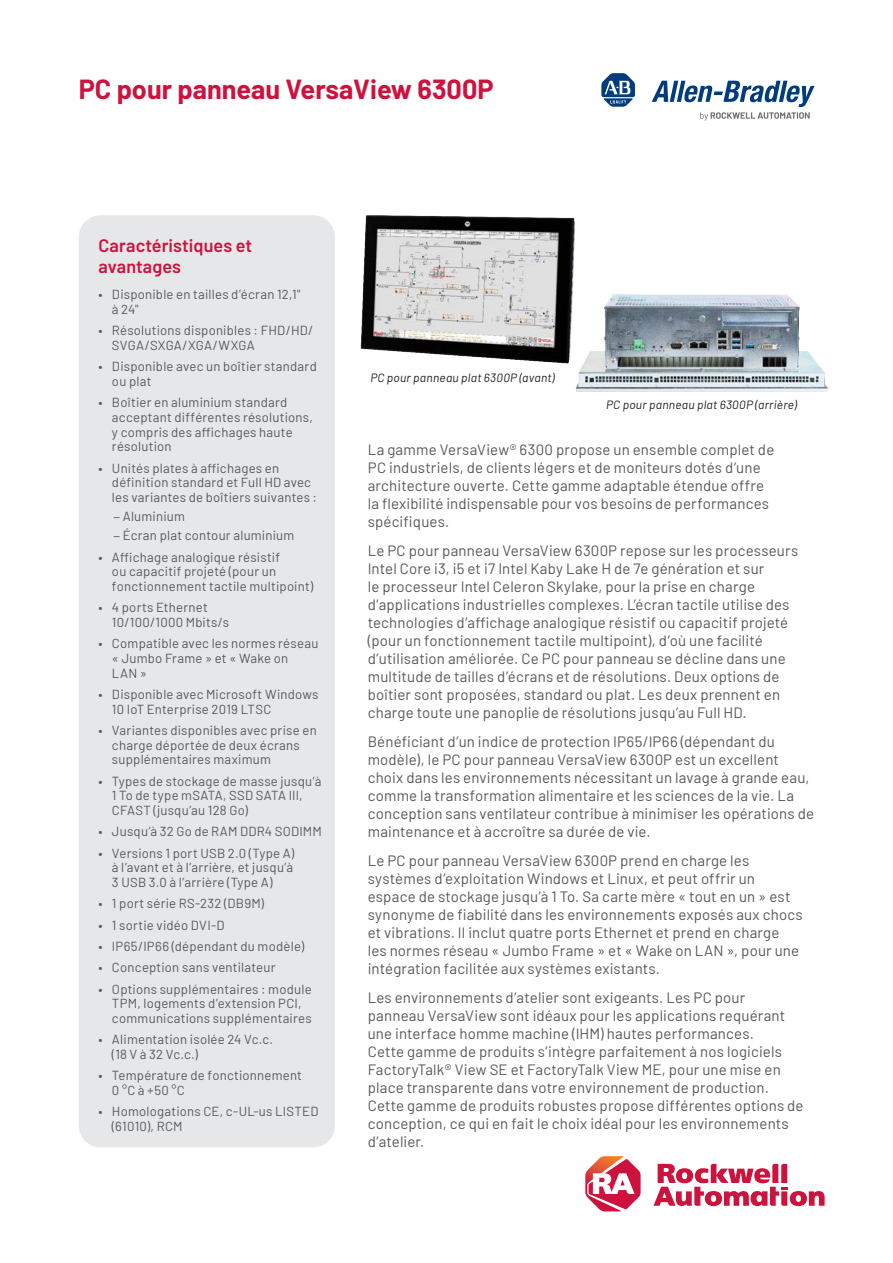
<style>
.page{position:relative;width:893px;height:1263px;background:#fff}
.page>*{position:absolute;margin:0;border:0;box-sizing:border-box;transform-origin:0 0}
.Document_Title{font:700 27px "Barlow";color:#cd123d}
.Subhead_level_1{font:600 18px/21px "Barlow";letter-spacing:.005em;color:#cd123d}
.Body_Text{font:15px/18px "Barlow";letter-spacing:.01em;color:#57585a}
.t1{font:13.2px/14.5px "Barlow";letter-spacing:.015em;color:#57585a}
.t2{font:italic 12px "Barlow";letter-spacing:.02em;color:#231f20}
.s1{font-family:"Myriad Pro"}
</style>
<div class="page">
<div style="left:79px;top:215px;width:256px;height:932px;background:#e6e7e9;border-radius:22px"></div>
<img style="left:360px;top:215px;width:215px;height:149px">
<img style="left:574px;top:290px;width:254px;height:102px">
<svg style="left:653px;top:1164px;width:172px;height:42px"></svg>
<svg style="left:585px;top:1156px;width:56px;height:55px"></svg>
<svg style="left:601px;top:73px;width:34px;height:34px"></svg>
<svg style="left:652px;top:81px;width:163px;height:39px"></svg>
<p class="Document_Title" style="left:79px;top:69px;width:416px">PC pour panneau VersaView 6300P</p>
<p class="Subhead_level_1" style="left:98px;top:234px;width:155px">Caractéristiques et avantages</p>
<p class="t1" style="left:112px;top:286px;width:190px;text-indent:-14px">• Disponible en tailles d’écran 12,1" à 24"</p>
<p class="t1" style="left:112px;top:322px;width:203px;text-indent:-14px">• Résolutions disponibles : FHD/HD/<br>SVGA/SXGA/XGA/WXGA</p>
<p class="t1" style="left:112px;top:358px;width:206px;text-indent:-14px">• Disponible avec un boîtier standard ou plat</p>
<p class="t1" style="left:112px;top:394px;width:202px;text-indent:-14px">• Boîtier en aluminium standard acceptant différentes résolutions, y compris des affichages haute résolution</p>
<p class="t1" style="left:112px;top:459px;width:207px;text-indent:-14px">• Unités plates à affichages en définition standard et Full HD avec les variantes de boîtiers suivantes :</p>
<p class="t1" style="left:113px;top:508px;width:73px"><span class="s1">–</span> Aluminium</p>
<p class="t1" style="left:113px;top:527px;width:183px"><span class="s1">–</span> Écran plat contour aluminium</p>
<p class="t1" style="left:112px;top:549px;width:203px;text-indent:-14px">• Affichage analogique résistif<br>ou capacitif projeté (pour un fonctionnement tactile multipoint)</p>
<p class="t1" style="left:112px;top:599px;width:119px;text-indent:-14px">• 4 ports Ethernet<br>10/100/1000 Mbits/s</p>
<p class="t1" style="left:112px;top:635px;width:208px;text-indent:-14px">• Compatible avec les normes réseau « Jumbo Frame » et « Wake on<br>LAN »</p>
<p class="t1" style="left:112px;top:686px;width:208px;text-indent:-14px">• Disponible avec Microsoft Windows<br>10 IoT Enterprise 2019 LTSC</p>
<p class="t1" style="left:112px;top:722px;width:206px;text-indent:-14px">• Variantes disponibles avec prise en charge déportée de deux écrans supplémentaires maximum</p>
<p class="t1" style="left:112px;top:772px;width:211px;text-indent:-14px">• Types de stockage de masse jusqu’à<br>1 To de type mSATA, SSD SATA III,<br>CFAST (jusqu’au 128 Go)</p>
<p class="t1" style="left:98px;top:823px;width:225px">• Jusqu’à 32 Go de RAM DDR4 SODIMM</p>
<p class="t1" style="left:112px;top:844px;width:184px;text-align:justify;text-indent:-14px">• Versions 1 port USB 2.0 (Type A) à l’avant et à l’arrière, et jusqu’à 3 USB 3.0 à l’arrière (Type A)</p>
<p class="t1" style="left:98px;top:895px;width:167px">• 1 port série RS-232 (DB9M)</p>
<p class="t1" style="left:98px;top:916px;width:128px">• 1 sortie vidéo DVI-D</p>
<p class="t1" style="left:98px;top:938px;width:207px">• IP65/IP66 (dépendant du modèle)</p>
<p class="t1" style="left:98px;top:959px;width:179px">• Conception sans ventilateur</p>
<p class="t1" style="left:112px;top:981px;width:201px;text-indent:-14px">• Options supplémentaires : module<br>TPM, logements d’extension PCI, communications supplémentaires</p>
<p class="t1" style="left:112px;top:1031px;width:163px;text-indent:-14px">• Alimentation isolée 24 Vc.c. (18 V à 32 Vc.c.)</p>
<p class="t1" style="left:112px;top:1067px;width:192px;text-indent:-14px">• Température de fonctionnement<br>0 °C à +50 °C</p>
<p class="t1" style="left:112px;top:1103px;width:208px;text-indent:-14px">• Homologations CE, c-UL-us LISTED (61010), RCM</p>
<p class="t2" style="left:370px;top:369px;width:186px">PC pour panneau plat 6300P (avant)</p>
<p class="t2" style="left:606px;top:396px;width:192px">PC pour panneau plat 6300P (arrière)</p>
<p class="Body_Text" style="left:368px;top:440px;width:408px">La gamme VersaView® 6300 propose un ensemble complet de PC industriels, de clients légers et de moniteurs dotés d’une architecture ouverte. Cette gamme adaptable étendue offre la flexibilité indispensable pour vos besoins de performances spécifiques.</p>
<p class="Body_Text" style="left:368px;top:541px;width:432px">Le PC pour panneau VersaView 6300P repose sur les processeurs Intel Core i3, i5 et i7 Intel Kaby Lake H de 7e génération et sur<br>le processeur Intel Celeron Skylake, pour la prise en charge d’applications industrielles complexes. L’écran tactile utilise des technologies d’affichage analogique résistif ou capacitif projeté (pour un fonctionnement tactile multipoint), d’où une facilité d’utilisation améliorée. Ce PC pour panneau se décline dans une multitude de tailles d’écrans et de résolutions. Deux options de boîtier sont proposées, standard ou plat. Les deux prennent en charge toute une panoplie de résolutions jusqu’au Full HD.</p>
<p class="Body_Text" style="left:368px;top:731px;width:448px">Bénéficiant d’un indice de protection IP65/IP66 (dépendant du modèle), le PC pour panneau VersaView 6300P est un excellent choix dans les environnements nécessitant un lavage à grande eau, comme la transformation alimentaire et les sciences de la vie. La conception sans ventilateur contribue à minimiser les opérations de maintenance et à accroître sa durée de vie.</p>
<p class="Body_Text" style="left:368px;top:850px;width:436px">Le PC pour panneau VersaView 6300P prend en charge les systèmes d’exploitation Windows et Linux, et peut offrir un espace de stockage jusqu’à 1 To. Sa carte mère « tout en un » est synonyme de fiabilité dans les environnements exposés aux chocs et vibrations. Il inclut quatre ports Ethernet et prend en charge<br>les normes réseau « Jumbo Frame » et « Wake on LAN », pour une intégration facilitée aux systèmes existants.</p>
<p class="Body_Text" style="left:368px;top:987px;width:437px">Les environnements d’atelier sont exigeants. Les PC pour panneau VersaView sont idéaux pour les applications requérant une interface homme machine (IHM) hautes performances.<br>Cette gamme de produits s’intègre parfaitement à nos logiciels FactoryTalk® View SE et FactoryTalk View ME, pour une mise en place transparente dans votre environnement de production.<br>Cette gamme de produits robustes propose différentes options de conception, ce qui en fait le choix idéal pour les environnements d’atelier.</p>
</div>
